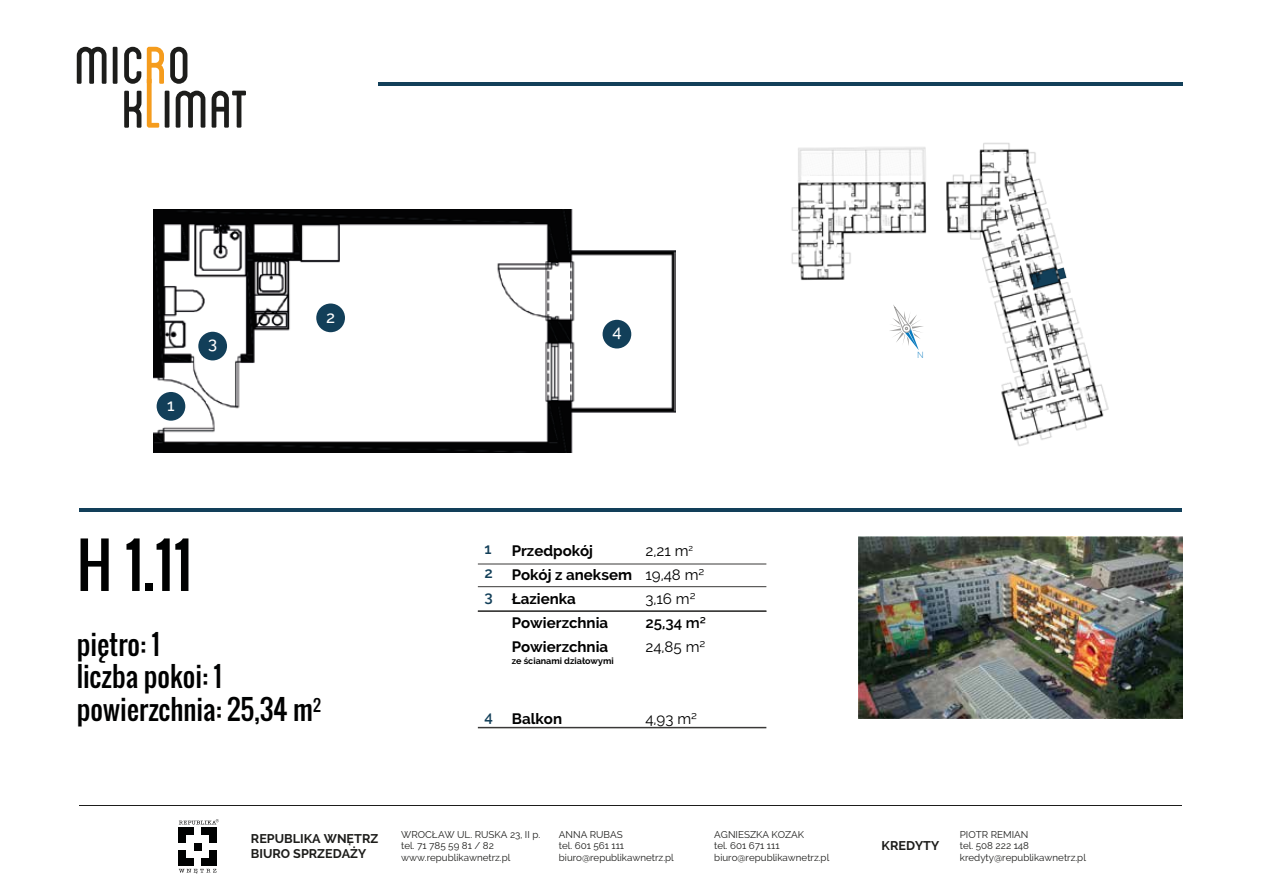
<style>
.page{position:relative;width:1263px;height:893px;background:#fff}
.page>*{position:absolute;margin:0;border:0;box-sizing:border-box;transform-origin:0 0}
.t1{font:60px "Oswald";color:#000101}
.t2{font:27px/32.4px "Oswald";color:#000101}
.t3{font:500 16.65px "Raleway";color:#fff}
.t4{font:700 15px/24px "Raleway";color:#000101}
.t5{font:15px/24px "Raleway";color:#000101}
.t6{font:600 15px "Raleway";color:#000101}
.t7{font:600 15px/24px "Raleway";color:#123f59;text-align:justify}
.t8{font:700 12.6px/15.1px "Raleway";color:#1d1d1b}
.t9{font:9.75px/11.7px "Raleway";color:#1d1d1b}
.t10{font:700 9px "Raleway";color:#000101}
.t11{font:300 8.85px "Lato";color:#077abf}
</style>
<div class="page">
<img style="left:153px;top:209px;width:523px;height:243px">
<img style="left:791px;top:142px;width:318px;height:304px">
<hr style="left:80px;top:805px;width:1102px;height:1px;background:#1d1d1b">
<svg style="left:179px;top:869px;width:37px;height:5px"></svg>
<div style="left:179px;top:828px;width:7px;height:7px;background:#000101"></div>
<div style="left:187px;top:828px;width:7px;height:7px;background:#000101"></div>
<div style="left:202px;top:828px;width:7px;height:7px;background:#000101"></div>
<div style="left:209px;top:828px;width:7px;height:7px;background:#000101"></div>
<div style="left:209px;top:835px;width:7px;height:7px;background:#000101"></div>
<div style="left:179px;top:835px;width:7px;height:8px;background:#000101"></div>
<div style="left:194px;top:843px;width:7px;height:7px;background:#000101"></div>
<div style="left:179px;top:858px;width:7px;height:7px;background:#000101"></div>
<div style="left:187px;top:858px;width:7px;height:7px;background:#000101"></div>
<div style="left:179px;top:851px;width:7px;height:7px;background:#000101"></div>
<div style="left:202px;top:858px;width:7px;height:7px;background:#000101"></div>
<div style="left:209px;top:858px;width:7px;height:7px;background:#000101"></div>
<div style="left:209px;top:851px;width:7px;height:7px;background:#000101"></div>
<svg style="left:179px;top:819px;width:40px;height:5px"></svg>
<img style="left:859px;top:536px;width:324px;height:183px">
<svg style="left:77px;top:47px;width:30px;height:37px"></svg>
<hr style="left:113px;top:47px;width:4px;height:37px;background:#1d1d1b">
<svg style="left:124px;top:91px;width:17px;height:37px"></svg>
<svg style="left:170px;top:47px;width:17px;height:37px"></svg>
<svg style="left:124px;top:47px;width:17px;height:37px"></svg>
<svg style="left:147px;top:47px;width:17px;height:81px"></svg>
<hr style="left:165px;top:91px;width:4px;height:37px;background:#1d1d1b">
<svg style="left:176px;top:91px;width:29px;height:37px"></svg>
<svg style="left:212px;top:91px;width:34px;height:37px"></svg>
<hr style="left:378px;top:83px;width:804px;height:3px;background:#123f59">
<hr style="left:80px;top:509px;width:1102px;height:3px;background:#123f59">
<div style="left:316px;top:303px;width:29px;height:29px;background:#123f59;border-radius:50%"></div>
<div style="left:157px;top:392px;width:28px;height:29px;background:#123f59;border-radius:50%"></div>
<div style="left:198px;top:332px;width:29px;height:28px;background:#123f59;border-radius:50%"></div>
<div style="left:603px;top:320px;width:28px;height:28px;background:#123f59;border-radius:50%"></div>
<hr style="left:478px;top:586px;width:288px;height:1px;background:#3a3938">
<hr style="left:478px;top:564px;width:288px;height:1px;background:#3a3938">
<hr style="left:478px;top:610px;width:288px;height:2px;background:#3a3938">
<hr style="left:478px;top:727px;width:288px;height:1px;background:#3a3938">
<svg style="left:889px;top:305px;width:35px;height:48px"></svg>
<h3 class="t3" style="left:167px;top:396px;width:9px">1</h3>
<h3 class="t3" style="left:208px;top:334px;width:11px">3</h3>
<h1 class="t1" style="left:77px;top:520px;width:117px">H 1.11</h1>
<h3 class="t3" style="left:326px;top:307px;width:11px">2</h3>
<h2 class="t2" style="left:77px;top:628px;width:246px">piętro: 1<br>liczba pokoi: 1 powierzchnia: 25,34 m<sup>2</sup></h2>
<h3 class="t3" style="left:612px;top:322px;width:11px">4</h3>
<h3 class="t7" style="left:484px;top:537px;width:10px">1<br>2<br>3</h3>
<h3 class="t7" style="left:484px;top:705px;width:10px">4</h3>
<h3 class="t4" style="left:512px;top:539px;width:122px">Przedpokój<br>Pokój z aneksem<br>Łazienka<br>Powierzchnia<br>Powierzchnia</h3>
<p class="t10" style="left:512px;top:655px;width:103px">ze ścianami działowymi</p>
<h3 class="t5" style="left:645px;top:538px;width:61px">2,21 m<sup>2<br></sup>19,48 m²<br>3,16 m²</h3>
<h3 class="t6" style="left:645px;top:614px;width:62px">25,34 m²</h3>
<h3 class="t5" style="left:645px;top:634px;width:62px">24,85 m²</h3>
<h3 class="t4" style="left:512px;top:707px;width:52px">Balkon</h3>
<h3 class="t5" style="left:645px;top:706px;width:53px">4,93 m²</h3>
<p class="t11" style="left:917px;top:349px;width:8px">N</p>
<p class="t8" style="left:251px;top:831px;width:129px">REPUBLIKA WNĘTRZ<br>BIURO SPRZEDAŻY</p>
<p class="t9" style="left:401px;top:828px;width:141px">WROCŁAW UL. RUSKA 23, II p. tel. 71 785 59 81 / 82 www.republikawnetrz.pl</p>
<p class="t9" style="left:714px;top:828px;width:116px">AGNIESZKA KOZAK<br>tel. 601 671 111 biuro@republikawnetrz.pl</p>
<p class="t9" style="left:559px;top:828px;width:116px">ANNA RUBAS<br>tel. 601 561 111 biuro@republikawnetrz.pl</p>
<p class="t9" style="left:960px;top:828px;width:128px">PIOTR REMIAN<br>tel. 508 222 148 kredyty@republikawnetrz.pl</p>
<p class="t8" style="left:882px;top:838px;width:59px">KREDYTY</p>
</div>
